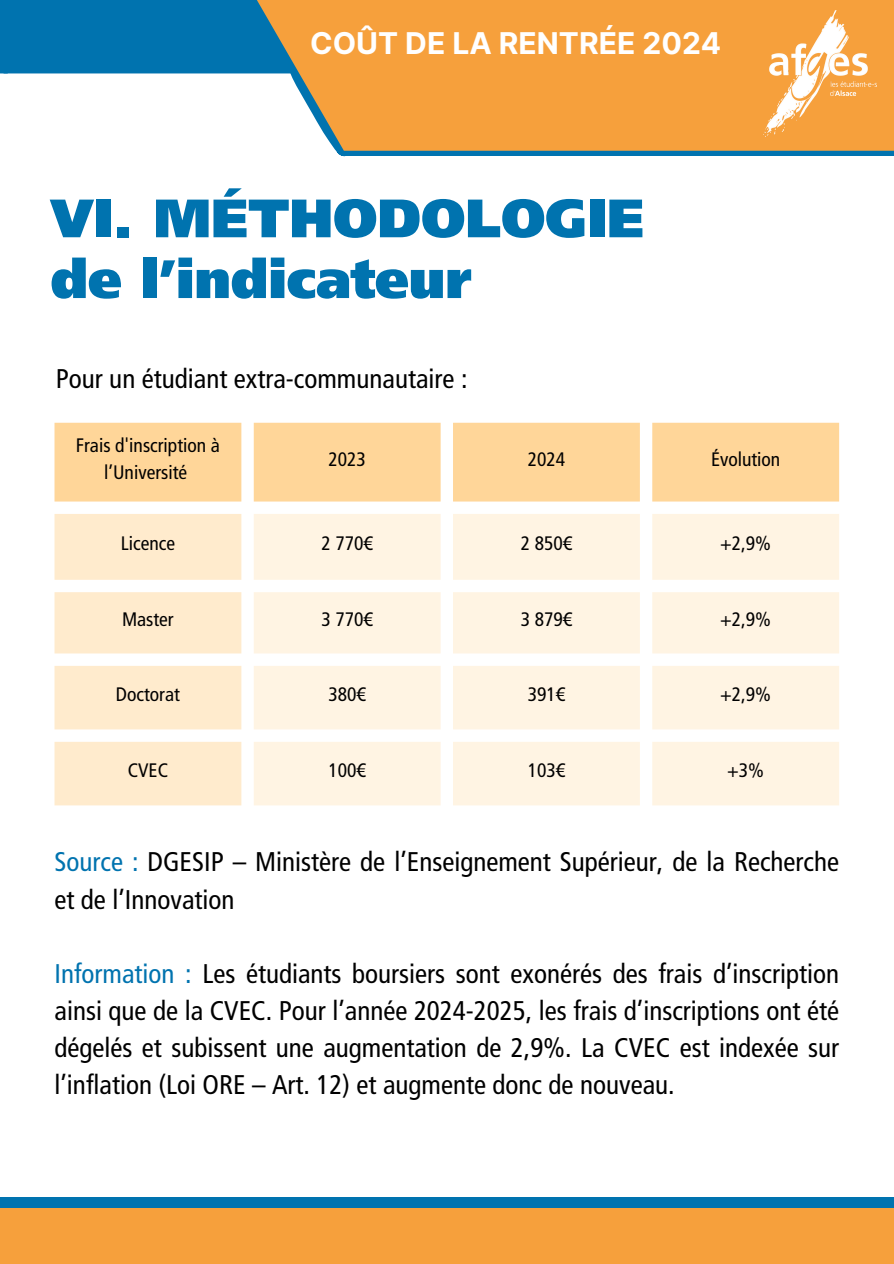
<style>
.page{position:relative;width:894px;height:1264px;background:#fff}
.page>*{position:absolute;margin:0;border:0;box-sizing:border-box;transform-origin:0 0}
.t1{font:900 54px/60.8px "Frutiger LT Std";color:#0073af}
.t2{font:700 30px "Inter";color:#fff}
.t3{font:condensed 27px/37.2px "Frutiger LT Std";color:#000}
.t4{font:condensed 19.5px/27px "Frutiger LT Std";color:#000;text-align:center}
.s1{color:#0073af}
</style>
<div class="page">
<div style="left:0;top:1207px;width:893px;height:56px;background:#f6a03c"></div>
<div style="left:0;top:1196px;width:893px;height:11px;background:#0073af"></div>
<div style="left:0;top:0;width:503px;height:73px;background:#0073af"></div>
<div style="left:342px;top:145px;width:551px;height:11px;background:#0073af"></div>
<svg style="left:241px;top:0;width:652px;height:151px;fill:#f6a03c"></svg>
<img style="left:763px;top:10px;width:113px;height:126px">
<div style="left:54px;top:423px;width:784px;height:78px;background:#ffd699"></div>
<svg style="left:54px;top:514px;width:187px;height:291px;fill:#ffebcd"></svg>
<svg style="left:254px;top:514px;width:584px;height:291px;fill:#fff4e3"></svg>
<p class="t2" style="left:310px;top:25px;width:412px">COÛT DE LA RENTRÉE 2024</p>
<p class="t1" style="left:50px;top:193px;width:595px">VI. MÉTHODOLOGIE de l’indicateur</p>
<p class="t3" style="left:56px;top:363px;width:413px">Pour un étudiant extra-communautaire :</p>
<h1 class="t4" style="left:76px;top:433px;width:145px">Frais d'inscription à l’Université</h1>
<p class="t4" style="left:328px;top:447px;width:39px">2023</p>
<p class="t4" style="left:527px;top:447px;width:39px">2024</p>
<p class="t4" style="left:710px;top:447px;width:71px">Évolution</p>
<p class="t4" style="left:121px;top:531px;width:56px">Licence</p>
<p class="t4" style="left:321px;top:531px;width:53px">2 770€</p>
<p class="t4" style="left:520px;top:531px;width:53px">2 850€</p>
<p class="t4" style="left:720px;top:531px;width:52px">+2,9%</p>
<p class="t4" style="left:122px;top:607px;width:53px">Master</p>
<p class="t4" style="left:321px;top:607px;width:53px">3 770€</p>
<p class="t4" style="left:520px;top:607px;width:53px">3 879€</p>
<p class="t4" style="left:720px;top:607px;width:52px">+2,9%</p>
<p class="t4" style="left:116px;top:682px;width:65px">Doctorat</p>
<p class="t4" style="left:328px;top:682px;width:39px">380€</p>
<p class="t4" style="left:527px;top:682px;width:39px">391€</p>
<p class="t4" style="left:720px;top:682px;width:52px">+2,9%</p>
<p class="t4" style="left:128px;top:758px;width:42px">CVEC</p>
<p class="t4" style="left:328px;top:758px;width:39px">100€</p>
<p class="t4" style="left:527px;top:758px;width:39px">103€</p>
<p class="t4" style="left:727px;top:758px;width:38px">+3%</p>
<p class="t3" style="left:54px;top:846px;width:785px"><span class="s1">Source :</span> DGESIP – Ministère de l’Enseignement Supérieur, de la Recherche et de l’Innovation</p>
<p class="t3" style="left:54px;top:957px;width:785px;text-align:justify"><span class="s1">Information :</span> Les étudiants boursiers sont exonérés des frais d’inscription ainsi que de la CVEC. Pour l’année 2024-2025, les frais d’inscriptions ont été dégelés et subissent une augmentation de 2,9%. La CVEC est indexée sur l’inflation (Loi ORE – Art. 12) et augmente donc de nouveau.</p>
</div>
